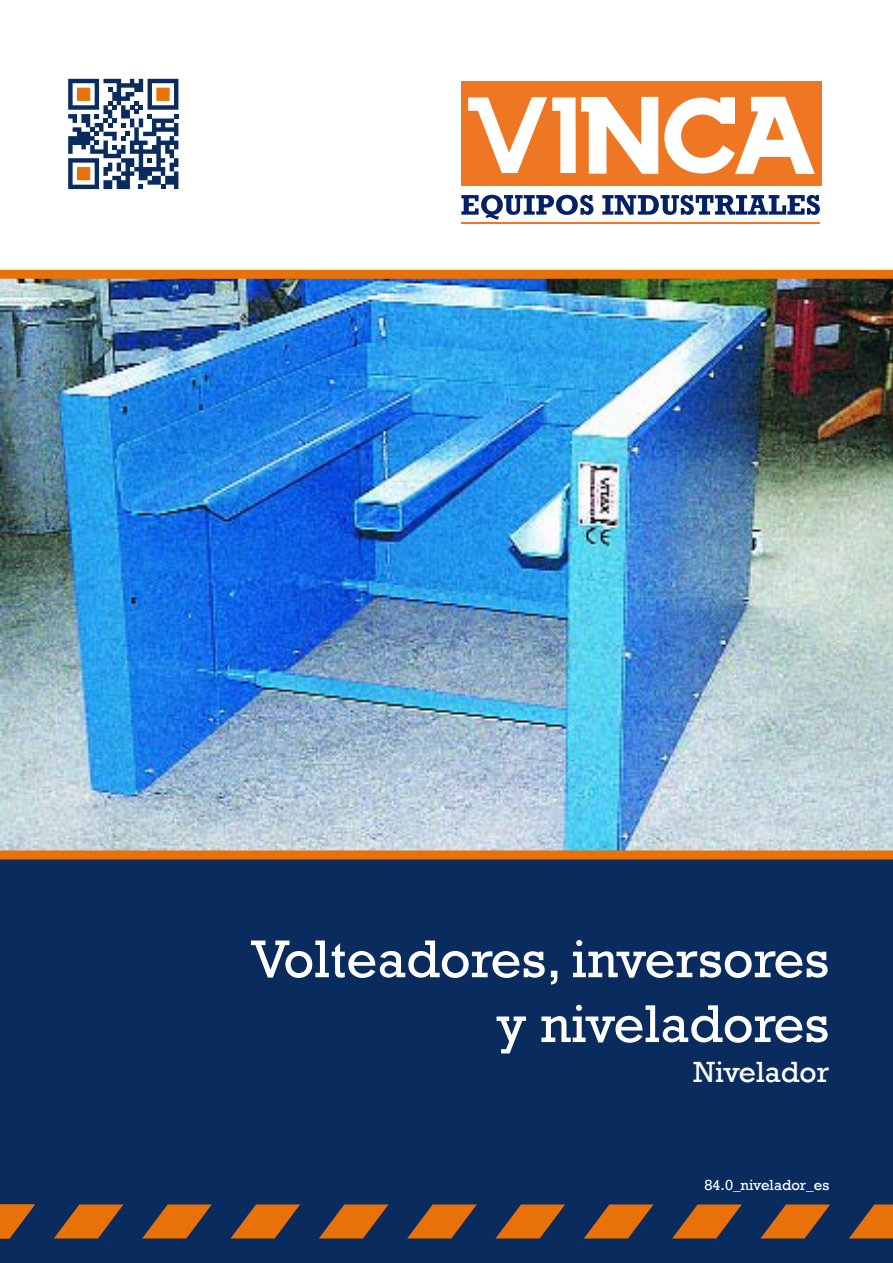
<style>
.page{position:relative;width:893px;height:1263px;background:#fff}
.page>*{position:absolute;margin:0;border:0;box-sizing:border-box;transform-origin:0 0}
.t1{font:54px/64.8px "Rockwell";color:#fff;text-align:right}
.t2{font:30px "Rockwell";color:#fff}
.t3{font:15px "Rockwell";color:#fff}
</style>
<div class="page">
<div style="left:0;top:859px;width:893px;height:404px;background:#092b5e"></div>
<svg style="left:0;top:1204px;width:35px;height:34px"></svg>
<svg style="left:54px;top:1204px;width:69px;height:34px"></svg>
<svg style="left:142px;top:1204px;width:70px;height:34px"></svg>
<svg style="left:231px;top:1204px;width:69px;height:34px"></svg>
<svg style="left:319px;top:1204px;width:69px;height:34px"></svg>
<svg style="left:407px;top:1204px;width:70px;height:34px"></svg>
<svg style="left:496px;top:1204px;width:69px;height:34px"></svg>
<svg style="left:584px;top:1204px;width:69px;height:34px"></svg>
<svg style="left:672px;top:1204px;width:70px;height:34px"></svg>
<svg style="left:761px;top:1204px;width:69px;height:34px"></svg>
<svg style="left:849px;top:1204px;width:44px;height:34px"></svg>
<svg style="left:461px;top:195px;width:359px;height:25px"></svg>
<hr style="left:461px;top:222px;width:359px;height:2px;background:#ef7622">
<div style="left:461px;top:82px;width:360px;height:104px;background:#ef7622"></div>
<svg style="left:468px;top:97px;width:347px;height:77px"></svg>
<img style="left:0;top:279px;width:893px;height:571px">
<svg style="left:68px;top:79px;width:110px;height:110px"></svg>
<div style="left:0;top:270px;width:893px;height:9px;background:#e9710a"></div>
<div style="left:0;top:850px;width:893px;height:9px;background:#e9710a"></div>
<p class="t1" style="left:251px;top:927px;width:580px">Volteadores, inversores y niveladores</p>
<p class="t2" style="left:694px;top:1055px;width:137px">Nivelador</p>
<p class="t3" style="left:704px;top:1176px;width:126px">84.0_nivelador_es</p>
</div>
